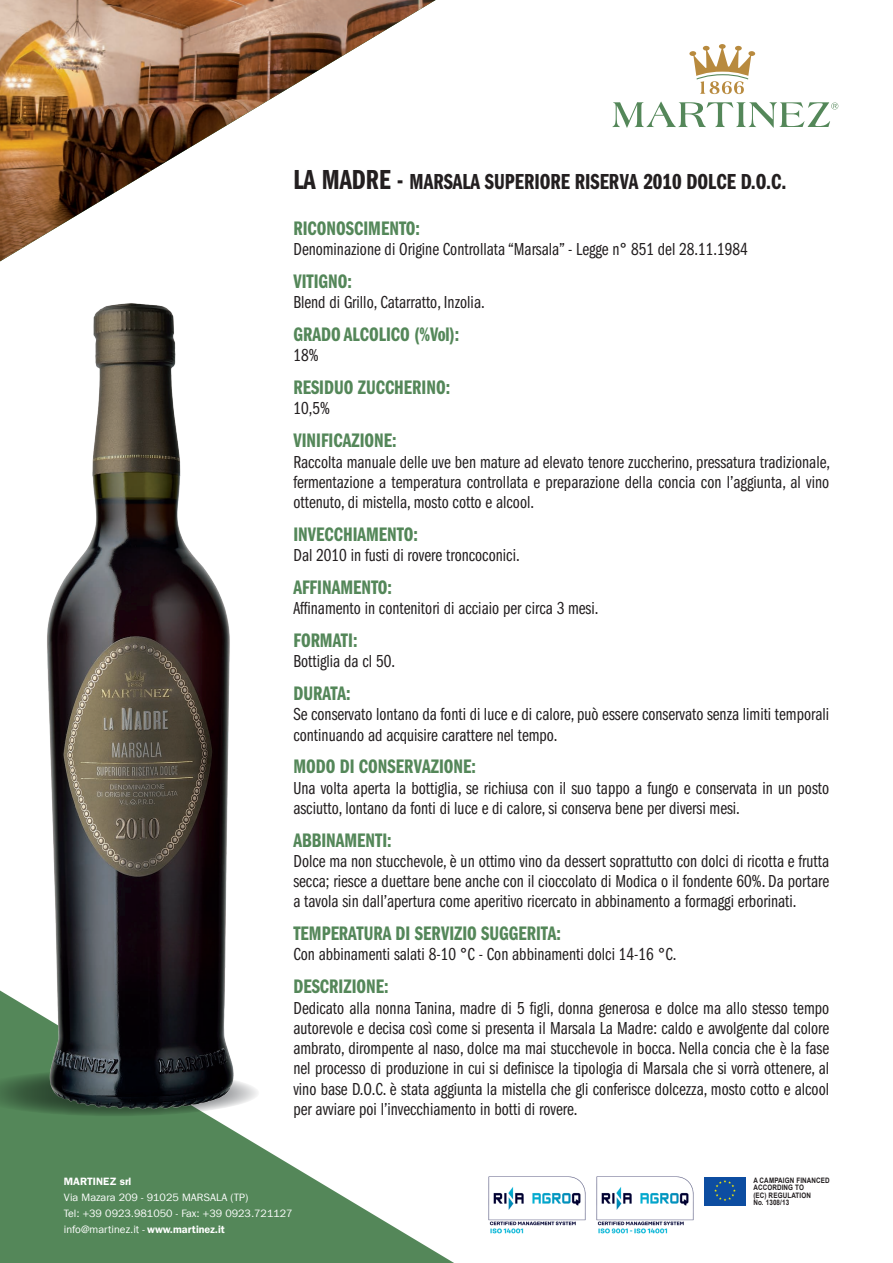
<style>
.page{position:relative;width:893px;height:1263px;background:#fff}
.page>*{position:absolute;margin:0;border:0;box-sizing:border-box;transform-origin:0 0}
.t1{font:22.5px "Franklin Gothic Demi Cmpr";color:#231f20}
.TITOLO{font:20.25px "ITC Franklin Gothic Std Dm Cp";color:#548759}
.TESTO_SCHEDE{font:18px/20.2px "ITC Franklin Gothic Std Bk Cp";color:#231f20;text-align:justify}
.t2{font:10.65px/16px "Franklin Gothic LT Com";color:#fff}
.t3{font:600 10.65px "Franklin Gothic";color:#fff}
.t4{font:700 7.5px/7.5px "Arial";letter-spacing:.02em;color:#231f20;scale:.84 1}
.s1{font-size:28.5px}
.s2{font-family:"Franklin Gothic";font-weight:600}
</style>
<div class="page">
<svg style="left:612px;top:102px;width:226px;height:26px"></svg>
<svg style="left:689px;top:44px;width:66px;height:50px"></svg>
<div style="left:704px;top:1177px;width:42px;height:29px;background:#0d4da1"></div>
<svg style="left:714px;top:1180px;width:22px;height:21px"></svg>
<img style="left:488px;top:1176px;width:98px;height:58px">
<img style="left:596px;top:1176px;width:98px;height:58px">
<svg style="left:0;top:1124px;width:454px;height:139px;fill:#548759"></svg>
<img style="left:0;top:0;width:436px;height:262px">
<img style="left:0;top:303px;width:258px;height:821px">
<p class="t1" style="left:293px;top:170px;width:495px"><span class="s1">LA MADRE -</span> MARSALA SUPERIORE RISERVA 2010 DOLCE D.O.C.</p>
<p class="TITOLO" style="left:293px;top:217px;width:128px">RICONOSCIMENTO:</p>
<p class="TESTO_SCHEDE" style="left:293px;top:239px;width:456px">Denominazione di Origine Controllata “Marsala” - Legge n° 851 del 28.11.1984</p>
<p class="TITOLO" style="left:293px;top:270px;width:60px">VITIGNO:</p>
<p class="TESTO_SCHEDE" style="left:293px;top:293px;width:193px">Blend di Grillo, Catarratto, Inzolia.</p>
<p class="TITOLO" style="left:293px;top:323px;width:167px">GRADO ALCOLICO (%Vol):</p>
<p class="TESTO_SCHEDE" style="left:293px;top:346px;width:27px">18%</p>
<p class="TITOLO" style="left:293px;top:376px;width:158px">RESIDUO ZUCCHERINO:</p>
<p class="TESTO_SCHEDE" style="left:293px;top:399px;width:38px">10,5%</p>
<p class="TITOLO" style="left:293px;top:429px;width:105px">VINIFICAZIONE:</p>
<p class="TESTO_SCHEDE" style="left:293px;top:452px;width:538px">Raccolta manuale delle uve ben mature ad elevato tenore zuccherino, pressatura tradizionale, fermentazione a temperatura controllata e preparazione della concia con l’aggiunta, al vino ottenuto, di mistella, mosto cotto e alcool.</p>
<p class="TITOLO" style="left:293px;top:523px;width:126px">INVECCHIAMENTO:</p>
<p class="TESTO_SCHEDE" style="left:293px;top:545px;width:228px">Dal 2010 in fusti di rovere troncoconici.</p>
<p class="TITOLO" style="left:293px;top:576px;width:100px">AFFINAMENTO:</p>
<p class="TESTO_SCHEDE" style="left:293px;top:598px;width:307px">Affinamento in contenitori di acciaio per circa 3 mesi.</p>
<p class="TITOLO" style="left:293px;top:629px;width:66px">FORMATI:</p>
<p class="TESTO_SCHEDE" style="left:293px;top:651px;width:103px">Bottiglia da cl 50.</p>
<p class="TITOLO" style="left:293px;top:682px;width:59px">DURATA:</p>
<p class="TESTO_SCHEDE" style="left:293px;top:704px;width:537px">Se conservato lontano da fonti di luce e di calore, può essere conservato senza limiti temporali continuando ad acquisire carattere nel tempo.</p>
<p class="TITOLO" style="left:293px;top:755px;width:184px">MODO DI CONSERVAZIONE:</p>
<p class="TESTO_SCHEDE" style="left:293px;top:778px;width:537px">Una volta aperta la bottiglia, se richiusa con il suo tappo a fungo e conservata in un posto asciutto, lontano da fonti di luce e di calore, si conserva bene per diversi mesi.</p>
<p class="TITOLO" style="left:293px;top:829px;width:100px">ABBINAMENTI:</p>
<p class="TESTO_SCHEDE" style="left:293px;top:851px;width:537px">Dolce ma non stucchevole, è un ottimo vino da dessert soprattutto con dolci di ricotta e frutta secca; riesce a duettare bene anche con il cioccolato di Modica o il fondente 60%. Da portare a tavola sin dall’apertura come aperitivo ricercato in abbinamento a formaggi erborinati.</p>
<p class="TITOLO" style="left:293px;top:922px;width:269px">TEMPERATURA DI SERVIZIO SUGGERITA:</p>
<p class="TESTO_SCHEDE" style="left:293px;top:945px;width:385px">Con abbinamenti salati 8-10 °C - Con abbinamenti dolci 14-16 °C.</p>
<p class="TITOLO" style="left:293px;top:975px;width:97px">DESCRIZIONE:</p>
<p class="TESTO_SCHEDE" style="left:293px;top:998px;width:537px">Dedicato alla nonna Tanina, madre di 5 figli, donna generosa e dolce ma allo stesso tempo autorevole e decisa così come si presenta il Marsala La Madre: caldo e avvolgente dal colore ambrato, dirompente al naso, dolce ma mai stucchevole in bocca. Nella concia che è la fase nel processo di produzione in cui si definisce la tipologia di Marsala che si vorrà ottenere, al vino base D.O.C. è stata aggiunta la mistella che gli conferisce dolcezza, mosto cotto e alcool per avviare poi l’invecchiamento in botti di rovere.</p>
<p class="t3" style="left:64px;top:1175px;width:69px">MARTINEZ srl</p>
<p class="t2" style="left:64px;top:1189px;width:230px">Via Mazara 209 - 91025 MARSALA (TP)<br>Tel: +39 0923.981050 - Fax: +39 0923.721127 info@martinez.it - <span class="s2">www.martinez.it</span></p>
<p class="t4" style="left:753px;top:1177px;width:93px">A CAMPAIGN FINANCED<br>ACCORDING TO<br>(EC) REGULATION<br>No. 1308/13</p>
</div>
